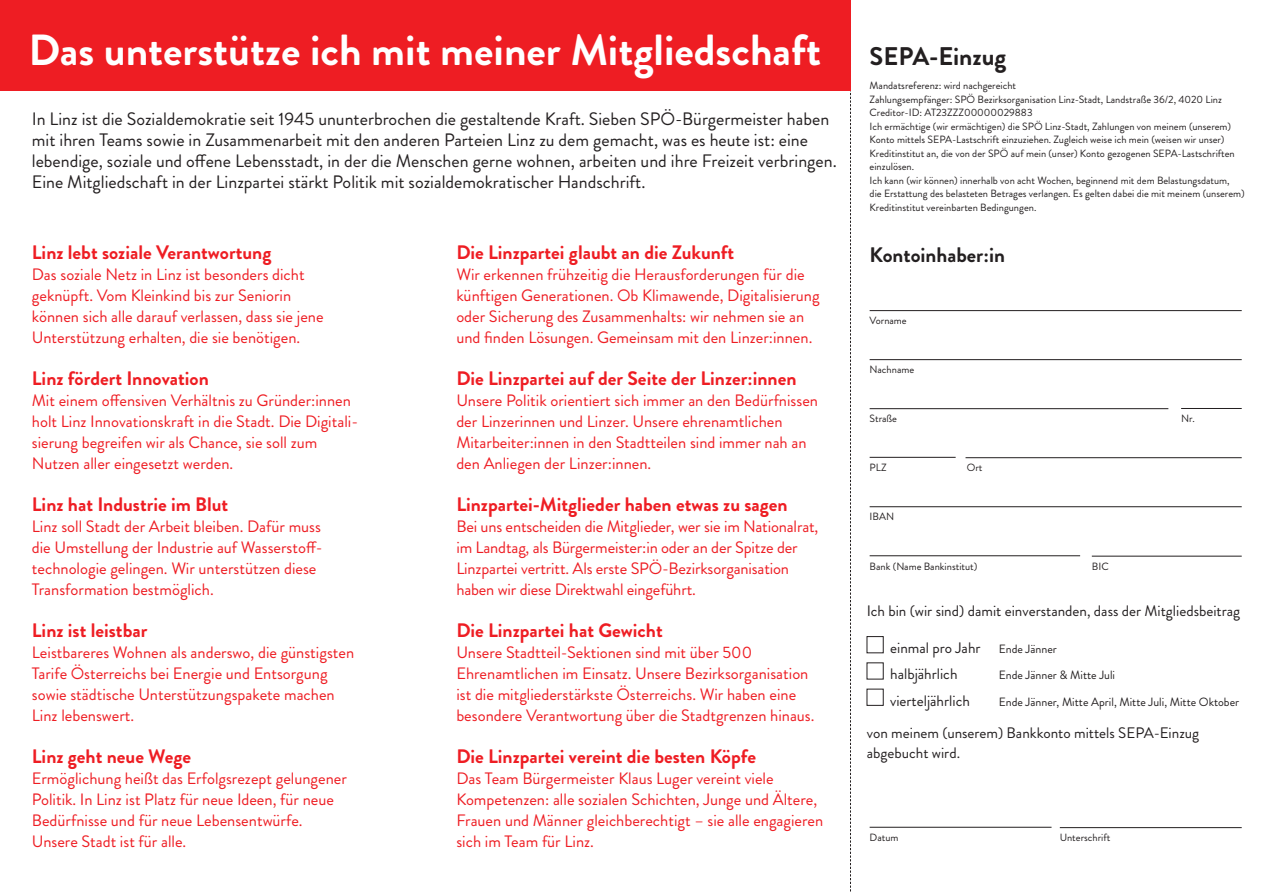
<style>
.page{position:relative;width:1263px;height:893px;background:#fff}
.page>*{position:absolute;margin:0;border:0;box-sizing:border-box;transform-origin:0 0}
.t1{font:700 43.5px "Brandon Grotesque";color:#fff}
.t2{font:700 25.5px "Brandon Grotesque";color:#231f20}
.t3{font:700 21px "Brandon Grotesque";color:#231f20}
.t4{font:700 19.5px "Brandon Grotesque";color:#ee1d23}
.t5{font:18px/21px "Brandon Grotesque";color:#231f20}
.t6{font:16.5px/21px "Brandon Grotesque";color:#ee1d23}
.t7{font:15.15px/20.2px "Brandon Grotesque";color:#231f20}
.t8{font:12px "Brandon Grotesque";color:#231f20}
.t9{font:10.5px/13.5px "Brandon Grotesque";color:#231f20}
.s1{font-size:12px}
</style>
<div class="page">
<hr style="left:870px;top:310px;width:372px;height:1px;background:#231f20">
<hr style="left:870px;top:359px;width:372px;height:1px;background:#231f20">
<hr style="left:870px;top:506px;width:372px;height:1px;background:#231f20">
<hr style="left:870px;top:555px;width:210px;height:1px;background:#231f20">
<hr style="left:1092px;top:556px;width:150px;height:1px;background:#231f20">
<hr style="left:870px;top:408px;width:298px;height:1px;background:#231f20">
<hr style="left:1181px;top:408px;width:61px;height:1px;background:#231f20">
<hr style="left:965px;top:457px;width:277px;height:1px;background:#231f20">
<hr style="left:870px;top:457px;width:86px;height:1px;background:#231f20">
<div style="left:867px;top:636px;width:16px;height:17px;border:1px solid #231f20"></div>
<hr style="left:870px;top:827px;width:181px;height:1px;background:#231f20">
<hr style="left:1060px;top:827px;width:182px;height:1px;background:#231f20">
<svg style="left:850px;top:0;width:1px;height:892px"></svg>
<div style="left:0;top:0;width:850px;height:90px;background:#ee1d23"></div>
<h1 class="t1" style="left:29px;top:19px;width:794px">Das unterstütze ich mit meiner Mitgliedschaft</h1>
<p class="t5" style="left:32px;top:109px;width:806px">In Linz ist die Sozialdemokratie seit 1945 ununterbrochen die gestaltende Kraft. Sieben SPÖ-Bürgermeister haben mit ihren Teams sowie in Zusammenarbeit mit den anderen Parteien Linz zu dem gemacht, was es heute ist: eine lebendige, soziale und offene Lebensstadt, in der die Menschen gerne wohnen, arbeiten und ihre Freizeit verbringen.<br>Eine Mitgliedschaft in der Linzpartei stärkt Politik mit sozialdemokratischer Handschrift.</p>
<p class="t4" style="left:32px;top:239px;width:241px">Linz lebt soziale Verantwortung</p>
<p class="t6" style="left:32px;top:264px;width:293px">Das soziale Netz in Linz ist besonders dicht geknüpft. Vom Kleinkind bis zur Seniorin können sich alle darauf verlassen, dass sie jene Unterstützung erhalten, die sie benötigen.</p>
<p class="t4" style="left:32px;top:365px;width:178px">Linz fördert Innovation</p>
<p class="t6" style="left:32px;top:390px;width:325px">Mit einem offensiven Verhältnis zu Gründer:innen holt Linz Innovationskraft in die Stadt. Die Digitali&shy;sierung begreifen wir als Chance, sie soll zum Nutzen aller eingesetzt werden.</p>
<p class="t4" style="left:32px;top:491px;width:198px">Linz hat Industrie im Blut</p>
<p class="t6" style="left:32px;top:516px;width:291px">Linz soll Stadt der Arbeit bleiben. Dafür muss die Umstellung der Industrie auf Wasserstoff&shy;technologie gelingen. Wir unterstützen diese Transformation bestmöglich.</p>
<p class="t4" style="left:32px;top:617px;width:117px">Linz ist leistbar</p>
<p class="t6" style="left:32px;top:642px;width:324px">Leistbareres Wohnen als anderswo, die günstigsten Tarife Österreichs bei Energie und Entsorgung sowie städtische Unterstützungspakete machen Linz lebenswert.</p>
<p class="t4" style="left:32px;top:743px;width:161px">Linz geht neue Wege</p>
<p class="t6" style="left:32px;top:768px;width:317px">Ermöglichung heißt das Erfolgsrezept gelungener Politik. In Linz ist Platz für neue Ideen, für neue Bedürfnisse und für neue Lebensentwürfe.<br>Unsere Stadt ist für alle.</p>
<p class="t4" style="left:456px;top:239px;width:279px">Die Linzpartei glaubt an die Zukunft</p>
<p class="t6" style="left:456px;top:264px;width:365px">Wir erkennen frühzeitig die Herausforderungen für die künftigen Generationen. Ob Klimawende, Digitalisierung oder Sicherung des Zusammenhalts: wir nehmen sie an und finden Lösungen. Gemeinsam mit den Linzer:innen.</p>
<p class="t4" style="left:456px;top:365px;width:342px">Die Linzpartei auf der Seite der Linzer:innen</p>
<p class="t6" style="left:456px;top:390px;width:363px">Unsere Politik orientiert sich immer an den Bedürfnissen der Linzerinnen und Linzer. Unsere ehrenamtlichen Mitarbeiter:innen in den Stadtteilen sind immer nah an den Anliegen der Linzer:innen.</p>
<p class="t4" style="left:456px;top:491px;width:333px">Linzpartei-Mitglieder haben etwas zu sagen</p>
<p class="t6" style="left:456px;top:516px;width:364px">Bei uns entscheiden die Mitglieder, wer sie im Nationalrat, im Landtag, als Bürgermeister:in oder an der Spitze der Linzpartei vertritt. Als erste SPÖ-Bezirksorganisation haben wir diese Direktwahl eingeführt.</p>
<p class="t4" style="left:456px;top:617px;width:208px">Die Linzpartei hat Gewicht</p>
<p class="t6" style="left:456px;top:642px;width:360px">Unsere Stadtteil-Sektionen sind mit über 500<br>Ehrenamtlichen im Einsatz. Unsere Bezirksorganisation ist die mitgliederstärkste Österreichs. Wir haben eine besondere Verantwortung über die Stadtgrenzen hinaus.</p>
<p class="t4" style="left:456px;top:743px;width:301px">Die Linzpartei vereint die besten Köpfe</p>
<p class="t6" style="left:456px;top:768px;width:368px">Das Team Bürgermeister Klaus Luger vereint viele Kompetenzen: alle sozialen Schichten, Junge und Ältere, Frauen und Männer gleichberechtigt – sie alle engagieren sich im Team für Linz.</p>
<h2 class="t2" style="left:870px;top:38px;width:138px">SEPA-Einzug</h2>
<p class="t9" style="left:870px;top:79px;width:377px">Mandatsreferenz: wird nachgereicht<br>Zahlungsempfänger: SPÖ Bezirksorganisation Linz-Stadt, Landstraße 36/2, 4020 Linz Creditor-ID: AT23ZZZ00000029883<br>Ich ermächtige (wir ermächtigen) die SPÖ Linz-Stadt, Zahlungen von meinem (unserem)<br>Konto mittels SEPA-Lastschrift einzuziehen. Zugleich weise ich mein (weisen wir unser)<br>Kreditinstitut an, die von der SPÖ auf mein (unser) Konto gezogenen SEPA-Lastschriften einzulösen.<br>Ich kann (wir können) innerhalb von acht Wochen, beginnend mit dem Belastungsdatum,<br>die Erstattung des belasteten Betrages verlangen. Es gelten dabei die mit meinem (unserem)<br>Kreditinstitut vereinbarten Bedingungen.</p>
<p class="t3" style="left:870px;top:240px;width:137px">Kontoinhaber:in</p>
<p class="t9" style="left:870px;top:314px;width:39px">Vorname</p>
<p class="t9" style="left:870px;top:363px;width:46px">Nachname</p>
<p class="t9" style="left:870px;top:412px;width:29px">Straße</p>
<p class="t9" style="left:1181px;top:412px;width:15px">Nr.</p>
<p class="t9" style="left:870px;top:461px;width:19px">PLZ</p>
<p class="t9" style="left:967px;top:461px;width:17px">Ort</p>
<p class="t9" style="left:870px;top:510px;width:26px">IBAN</p>
<p class="t9" style="left:870px;top:559px;width:109px">Bank (Name Bankinstitut)</p>
<p class="t9" style="left:1092px;top:559px;width:18px">BIC</p>
<p class="t7" style="left:867px;top:600px;width:375px">Ich bin (wir sind) damit einverstanden, dass der Mitgliedsbeitrag</p>
<p class="t7" style="left:890px;top:635px;width:168px;line-height:26.2px">einmal pro Jahr <span class="s1">Ende Jänner </span>halbjährlich</p>
<p class="t8" style="left:999px;top:667px;width:118px">Ende Jänner &amp; Mitte Juli</p>
<p class="t7" style="left:890px;top:690px;width:81px">vierteljährlich</p>
<p class="t8" style="left:999px;top:693px;width:242px">Ende Jänner, Mitte April, Mitte Juli, Mitte Oktober</p>
<p class="t7" style="left:867px;top:722px;width:334px">von meinem (unserem) Bankkonto mittels SEPA-Einzug abgebucht wird.</p>
<p class="t9" style="left:870px;top:830px;width:30px">Datum</p>
<p class="t9" style="left:1060px;top:830px;width:52px">Unterschrift</p>
</div>
